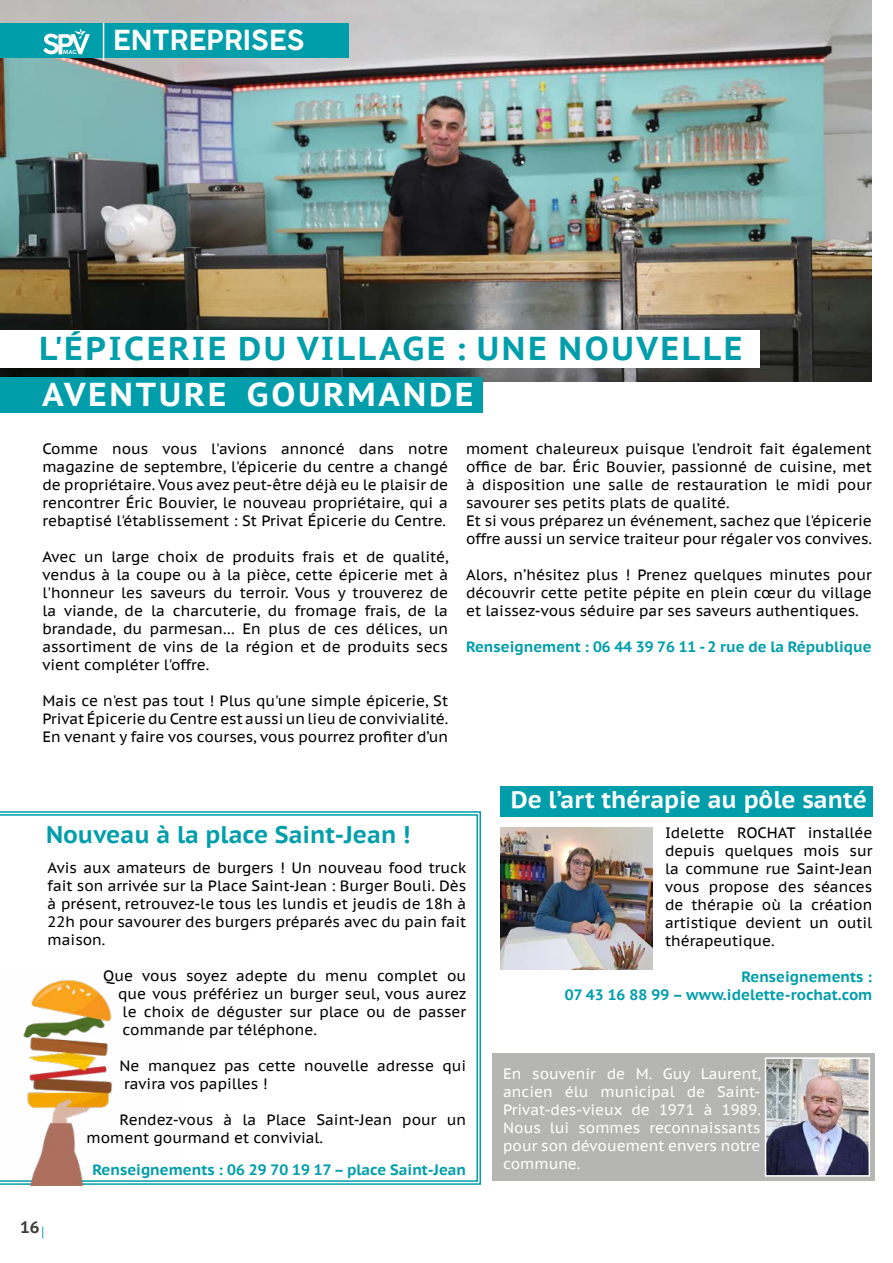
<style>
.page{position:relative;width:893px;height:1263px;background:#fff}
.page>*{position:absolute;margin:0;border:0;box-sizing:border-box;transform-origin:0 0}
.t1{font:700 33px "PT Sans Caption";letter-spacing:.08em;color:#009eab}
.t2{font:700 33px "PT Sans Caption";letter-spacing:.08em;color:#fff}
.t3{font:600 27px "COCOGOOSE";color:#fff}
.t4{font:700 24px "PT Sans Caption";color:#009eab}
.t5{font:700 24px "PT Sans Caption";color:#fff}
.t6{font:700 16.5px "PT Sans Caption";color:#3c3c3b}
.t7{font:15px/18px "PT Sans Caption";color:#000;text-align:justify}
.t8{font:15px/18px "PT Sans Caption";color:#fff;text-align:justify}
.t9{font:700 15px/18px "PT Sans Caption";color:#009eab;text-align:right}
.t10{font:600 5.7px "COCOGOOSE";color:#fff}
</style>
<div class="page">
<div style="left:500px;top:786px;width:372px;height:30px;background:#009eab"></div>
<img style="left:0;top:0;width:872px;height:382px">
<div style="left:0;top:23px;width:349px;height:35px;background:#009eab"></div>
<svg style="left:43px;top:23px;width:62px;height:31px"></svg>
<hr style="left:103px;top:23px;width:1px;height:38px;background:#fff">
<div style="left:0;top:330px;width:760px;height:37px;background:#fff"></div>
<div style="left:0;top:377px;width:483px;height:36px;background:#009eab"></div>
<img style="left:500px;top:827px;width:152px;height:142px">
<svg style="left:0;top:814px;width:478px;height:368px"></svg>
<img style="left:7px;top:968px;width:173px;height:217px">
<div style="left:493px;top:1053px;width:382px;height:127px;background:#b5b5b3"></div>
<img style="left:768px;top:1060px;width:99px;height:113px">
<div style="left:765px;top:1057px;width:105px;height:119px;border:2px solid #fff"></div>
<p class="t10" style="left:62px;top:47px;width:15px">MAG</p>
<p class="t10" style="left:63px;top:48px;width:15px">MAG</p>
<h2 class="t3" style="left:113px;top:22px;width:193px">ENTREPRISES</h2>
<h1 class="t1" style="left:39px;top:326px;width:705px">L'ÉPICERIE DU VILLAGE : UNE NOUVELLE</h1>
<h1 class="t2" style="left:42px;top:372px;width:433px">AVENTURE GOURMANDE</h1>
<p class="t7" style="left:42px;top:439px;width:407px">Comme nous vous l'avions annoncé dans notre magazine de septembre, l'épicerie du centre a changé de propriétaire. Vous avez peut-être déjà eu le plaisir de rencontrer Éric Bouvier, le nouveau propriétaire, qui a rebaptisé l'établissement : St Privat Épicerie du Centre.</p>
<p class="t7" style="left:42px;top:547px;width:408px">Avec un large choix de produits frais et de qualité, vendus à la coupe ou à la pièce, cette épicerie met à l'honneur les saveurs du terroir. Vous y trouverez de la viande, de la charcuterie, du fromage frais, de la brandade, du parmesan… En plus de ces délices, un assortiment de vins de la région et de produits secs vient compléter l'offre.</p>
<p class="t7" style="left:42px;top:691px;width:408px">Mais ce n'est pas tout ! Plus qu'une simple épicerie, St Privat Épicerie du Centre est aussi un lieu de convivialité.<br>En venant y faire vos courses, vous pourrez profiter d’un</p>
<p class="t7" style="left:466px;top:439px;width:408px;text-align:left">moment chaleureux puisque l’endroit fait également office de bar. Éric Bouvier, passionné de cuisine, met à disposition une salle de restauration le midi pour savourer ses petits plats de qualité.<br>Et si vous préparez un événement, sachez que l'épicerie offre aussi un service traiteur pour régaler vos convives.</p>
<p class="t7" style="left:466px;top:565px;width:407px">Alors, n’hésitez plus ! Prenez quelques minutes pour découvrir cette petite pépite en plein cœur du village et laissez-vous séduire par ses saveurs authentiques.</p>
<p class="t9" style="left:466px;top:637px;width:407px">Renseignement : 06 44 39 76 11 - 2 rue de la République</p>
<h3 class="t5" style="left:511px;top:784px;width:358px">De l’art thérapie au pôle santé</h3>
<h3 class="t4" style="left:46px;top:819px;width:366px">Nouveau à la place Saint-Jean !</h3>
<p class="t7" style="left:48px;top:859px;width:420px">Avis aux amateurs de burgers ! Un nouveau food truck fait son arrivée sur la Place Saint-Jean : Burger Bouli. Dès à présent, retrouvez-le tous les lundis et jeudis de 18h à 22h pour savourer des burgers préparés avec du pain fait maison.</p>
<p class="t7" style="left:103px;top:967px;width:365px">Que vous soyez adepte du menu complet ou</p>
<p class="t7" style="left:118px;top:985px;width:350px">que vous préfériez un burger seul, vous aurez</p>
<p class="t7" style="left:123px;top:1003px;width:345px">le choix de déguster sur place ou de passer</p>
<p class="t7" style="left:123px;top:1021px;width:196px">commande par téléphone.</p>
<p class="t7" style="left:124px;top:1057px;width:344px;text-indent:-4px">Ne manquez pas cette nouvelle adresse qui ravira vos papilles !</p>
<p class="t7" style="left:87px;top:1111px;width:381px;text-indent:33px">Rendez-vous à la Place Saint-Jean pour un moment gourmand et convivial.</p>
<p class="t9" style="left:93px;top:1160px;width:375px">Renseignements : 06 29 70 19 17 – place Saint-Jean</p>
<p class="t6" style="left:20px;top:1216px;width:21px">16</p>
<p class="t7" style="left:665px;top:824px;width:209px">Idelette ROCHAT installée depuis quelques mois sur la commune rue Saint-Jean vous propose des séances de thérapie où la création artistique devient un outil thérapeutique.</p>
<p class="t9" style="left:565px;top:968px;width:309px">Renseignements :<br>07 43 16 88 99 – www.idelette-rochat.com</p>
<p class="t8" style="left:503px;top:1064px;width:259px">En souvenir de M. Guy Laurent, ancien élu municipal de Saint-Privat-des-vieux de 1971 à 1989.<br>Nous lui sommes reconnaissants pour son dévouement envers notre commune.</p>
</div>
